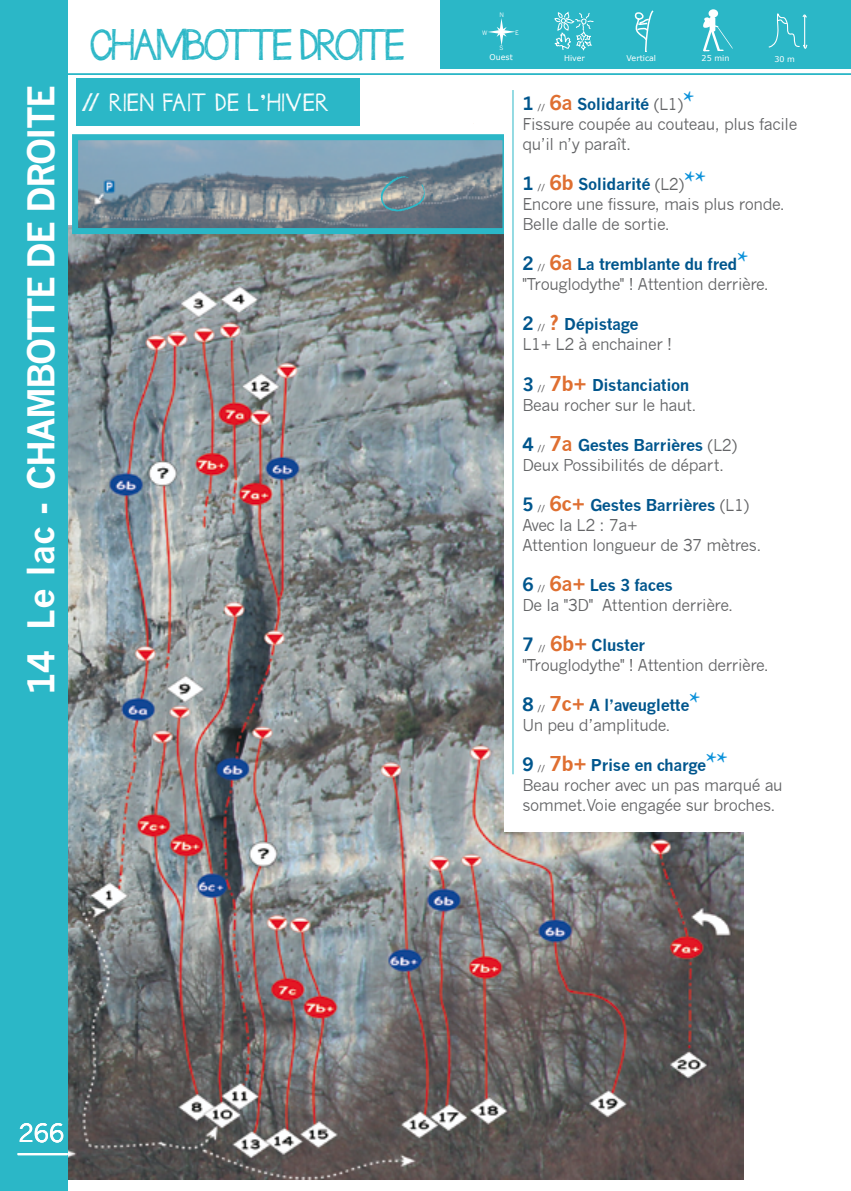
<style>
.page{position:relative;width:851px;height:1191px;background:#fff}
.page>*{position:absolute;margin:0;border:0;box-sizing:border-box;transform-origin:0 0}
.t1{font:700 36px "News Gothic";letter-spacing:-.05em;color:#fff}
.t2{font:35.4px "Janda Safeand Sound";letter-spacing:-.075em;color:#2bb7c7}
.t3{font:24.6px "News Gothic";color:#fff}
.t4{font:20px "Janda Safeand Sound";letter-spacing:.035em;color:#fff}
.t5{font:700 18px "News Gothic";color:#00568d}
.t6{font:16px/20px "News Gothic";letter-spacing:-.025em;color:#646567}
.t7{font:8px "Verdana";color:#fff}
.t8{font:8px "Verdana";color:#4b4b4d}
.t9{font:6px "News Gothic";color:#fff}
.s1{font-weight:700;font-size:20px;color:#df6f31}
.s2{font-weight:700;color:#00568d}
.s3{font-family:"Minion Pro";font-weight:700;font-size:28px;color:#0c92da}
</style>
<div class="page">
<div style="left:0;top:0;width:68px;height:1191px;background:#2bb7c7"></div>
<hr style="left:18px;top:1153px;width:49px;height:2px;background:#fff">
<hr style="left:68px;top:74px;width:782px;height:1px;background:#2bb7c7">
<img style="left:68px;top:225px;width:675px;height:954px">
<img style="left:79px;top:141px;width:422px;height:86px">
<div style="left:72px;top:134px;width:436px;height:100px;border:6px solid #2bb7c7"></div>
<svg style="left:381px;top:176px;width:44px;height:35px"></svg>
<div style="left:77px;top:78px;width:283px;height:48px;background:#2bb7c7"></div>
<div style="left:504px;top:102px;width:324px;height:730px;background:#fff"></div>
<hr style="left:512px;top:90px;width:1px;height:684px;background:#2bb7c7">
<div style="left:440px;top:0;width:410px;height:68px;background:#2bb7c7"></div>
<svg style="left:554px;top:11px;width:39px;height:40px"></svg>
<svg style="left:768px;top:13px;width:40px;height:36px"></svg>
<div style="left:708px;top:9px;width:10px;height:9px;background:#fff;border-radius:50%"></div>
<svg style="left:703px;top:16px;width:30px;height:35px"></svg>
<svg style="left:634px;top:10px;width:20px;height:42px"></svg>
<svg style="left:488px;top:18px;width:27px;height:28px"></svg>
<h1 class="t1" style="left:19px;top:630px;width:546px;rotate:-90deg">Le lac - CHAMBOTTE DE DROITE</h1>
<h1 class="t1" style="left:19px;top:695px;width:46px;rotate:-90deg">14</h1>
<p class="t9" style="left:499px;top:12px;width:6px">N</p>
<p class="t9" style="left:499px;top:45px;width:5px">S</p>
<h2 class="t2" style="left:89px;top:20px;width:317px">CHAMBOTTE DROITE</h2>
<p class="t4" style="left:80px;top:89px;width:250px">// RIEN FAIT DE L’HIVER</p>
<p class="t5" style="left:522px;top:93px;width:13px">1</p>
<p class="t8" style="left:537px;top:102px;width:9px">//</p>
<p class="t9" style="left:482px;top:29px;width:7px">W</p>
<p class="t9" style="left:515px;top:29px;width:5px">E</p>
<p class="t7" style="left:489px;top:52px;width:25px">Ouest</p>
<p class="t7" style="left:564px;top:52px;width:22px">Hiver</p>
<p class="t7" style="left:626px;top:53px;width:31px">Vertical</p>
<p class="t7" style="left:701px;top:53px;width:29px">25 min</p>
<p class="t7" style="left:774px;top:53px;width:22px">30 m</p>
<p class="t6" style="left:522px;top:95px;width:276px;text-indent:27px"><span class="s1">6a</span> <span class="s2">Solidarité</span> (L1)<span class="s3">*<br></span>Fissure coupée au couteau, plus facile qu’il n’y paraît.</p>
<p class="t5" style="left:522px;top:173px;width:13px">1</p>
<p class="t8" style="left:537px;top:182px;width:9px">//</p>
<p class="t6" style="left:522px;top:175px;width:264px;text-indent:27px"><span class="s1">6b</span> <span class="s2">Solidarité</span> (L2)<span class="s3">**<br></span>Encore une fissure, mais plus ronde.<br>Belle dalle de sortie.</p>
<p class="t5" style="left:522px;top:253px;width:13px">2</p>
<p class="t8" style="left:537px;top:262px;width:9px">//</p>
<p class="t6" style="left:522px;top:255px;width:248px;text-align:center"><span class="s1">6a</span> <span class="s2">La tremblante du fred</span><span class="s3">* </span>"Trouglodythe" ! Attention derrière.</p>
<p class="t5" style="left:522px;top:313px;width:13px">2</p>
<p class="t8" style="left:537px;top:322px;width:9px">//</p>
<p class="t6" style="left:522px;top:315px;width:151px;text-align:center"><span class="s1">?</span> <span class="s2">Dépistage<br></span>L1+ L2 à enchainer !</p>
<p class="t5" style="left:522px;top:373px;width:13px">3</p>
<p class="t8" style="left:537px;top:382px;width:9px">//</p>
<p class="t6" style="left:522px;top:375px;width:176px;text-indent:27px"><span class="s1">7b+</span> <span class="s2">Distanciation<br></span>Beau rocher sur le haut.</p>
<p class="t5" style="left:522px;top:433px;width:13px">4</p>
<p class="t8" style="left:537px;top:442px;width:9px">//</p>
<p class="t6" style="left:522px;top:435px;width:216px;text-indent:27px"><span class="s1">7a</span> <span class="s2">Gestes Barrières</span> (L2)<br>Deux Possibilités de départ.</p>
<p class="t5" style="left:522px;top:493px;width:13px">5</p>
<p class="t8" style="left:537px;top:502px;width:9px">//</p>
<p class="t6" style="left:522px;top:495px;width:241px;text-indent:27px"><span class="s1">6c+</span> <span class="s2">Gestes Barrières</span> (L1)<br>Avec la L2 : 7a+<br>Attention longueur de 37 mètres.</p>
<p class="t5" style="left:522px;top:573px;width:13px">6</p>
<p class="t8" style="left:537px;top:582px;width:9px">//</p>
<p class="t6" style="left:522px;top:575px;width:212px;text-indent:27px"><span class="s1">6a+</span> <span class="s2">Les 3 faces<br></span>De la "3D" Attention derrière.</p>
<p class="t5" style="left:522px;top:633px;width:13px">7</p>
<p class="t8" style="left:538px;top:642px;width:9px">//</p>
<p class="t6" style="left:522px;top:635px;width:248px;text-indent:28px"><span class="s1">6b+</span> <span class="s2">Cluster<br></span>"Trouglodythe" ! Attention derrière.</p>
<p class="t5" style="left:522px;top:693px;width:13px">8</p>
<p class="t8" style="left:537px;top:702px;width:9px">//</p>
<p class="t6" style="left:522px;top:695px;width:180px;text-indent:27px"><span class="s1">7c+</span> <span class="s2">A l’aveuglette</span><span class="s3">*<br></span>Un peu d’amplitude.</p>
<p class="t5" style="left:522px;top:753px;width:13px">9</p>
<p class="t8" style="left:537px;top:762px;width:9px">//</p>
<p class="t6" style="left:522px;top:755px;width:262px;text-indent:27px"><span class="s1">7b+</span> <span class="s2">Prise en charge</span><span class="s3">**<br></span>Beau rocher avec un pas marqué au sommet.Voie engagée sur broches.</p>
<h3 class="t3" style="left:19px;top:1118px;width:48px">266</h3>
</div>
